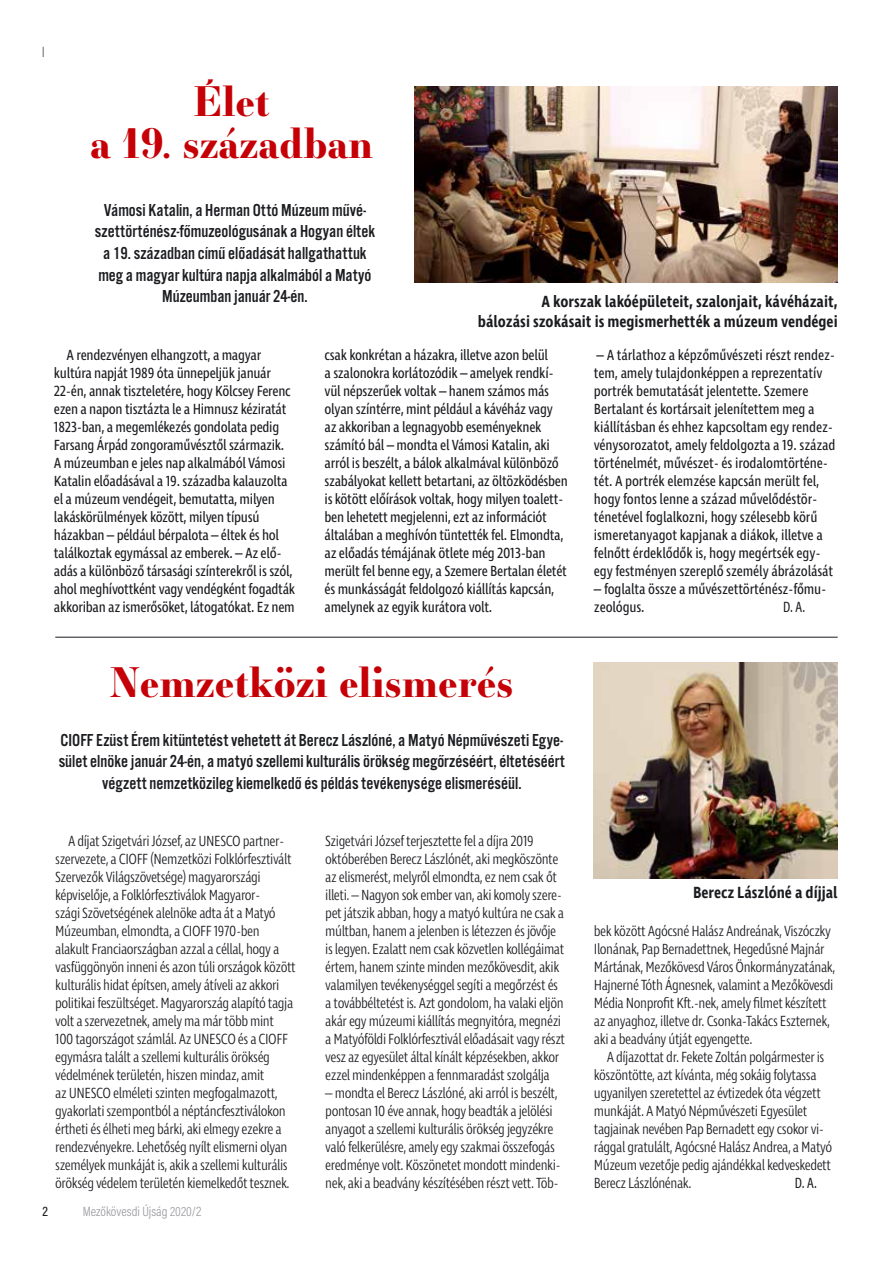
<style>
.page{position:relative;width:893px;height:1263px;background:#fff}
.page>*{position:absolute;margin:0;border:0;box-sizing:border-box;transform-origin:0 0}
.t1{font:700 40.5px/42px "Essonnes Display";color:#c50006;text-align:center}
.t2{font:18px/21.6px "Alternate Got No 3 D";color:#1b1c20;text-align:center}
.t3{font:600 16.5px/19.8px "Ingra Cd";color:#1b1c20;text-align:right}
.t4{font:300 15px/18px "Ingra Cd";letter-spacing:-.03em;color:#1b1c20}
.t5{font:15px/18px "Ingra Cd";letter-spacing:-.02em;color:#1b1c20}
.t6{font:15px "Acumin Pro Cond";color:#1b1c20}
.t7{font:300 13.5px "Acumin Pro Cond";color:#98989c}
.t8{font:500 13.5px "Acumin Pro Cond";color:#1b1c20}
</style>
<div class="page">
<img style="left:594px;top:663px;width:244px;height:215px">
<img style="left:414px;top:86px;width:424px;height:197px">
<hr style="left:55px;top:637px;width:783px;height:1px;background:#1b1c20">
<h1 class="t1" style="left:90px;top:79px;width:285px">Élet<br>a 19. században</h1>
<p class="t2" style="left:95px;top:199px;width:282px">Vámosi Katalin, a Herman Ottó Múzeum művé&shy;szettörténész-főmuzeológusának a Hogyan éltek a 19. században című előadását hallgathattuk meg a magyar kultúra napja alkalmából a Matyó Múzeumban január 24-én.</p>
<p class="t3" style="left:478px;top:292px;width:361px">A korszak lakóépületeit, szalonjait, kávéházait,<br>bálozási szokásait is megismerhették a múzeum vendégei</p>
<p class="t5" style="left:54px;top:347px;width:243px;text-indent:13px">A rendezvényen elhangzott, a magyar kultúra napját 1989 óta ünnepeljük január 22-én, annak tiszteletére, hogy Kölcsey Ferenc ezen a napon tisztázta le a Himnusz kéziratát 1823-ban, a megemlékezés gondolata pedig Farsang Árpád zongoraművésztől származik.<br>A múzeumban e jeles nap alkalmából Vámosi Katalin előadásával a 19. századba kalauzolta el a múzeum vendégeit, bemutatta, milyen lakáskörülmények között, milyen típusú házakban – például bérpalota – éltek és hol találkoztak egymással az emberek. – Az elő&shy;adás a különböző társasági színterekről is szól, ahol meghívottként vagy vendégként fogadták akkoriban az ismerősöket, látogatókat. Ez nem</p>
<p class="t5" style="left:325px;top:347px;width:245px">csak konkrétan a házakra, illetve azon belül<br>a szalonokra korlátozódik – amelyek rendkí&shy;vül népszerűek voltak – hanem számos más olyan színtérre, mint például a kávéház vagy az akkoriban a legnagyobb eseményeknek számító bál – mondta el Vámosi Katalin, aki arról is beszélt, a bálok alkalmával különböző szabályokat kellett betartani, az öltözködésben is kötött előírások voltak, hogy milyen toalett&shy;ben lehetett megjelenni, ezt az információt általában a meghívón tüntették fel. Elmondta, az előadás témájának ötlete még 2013-ban merült fel benne egy, a Szemere Bertalan életét és munkásságát feldolgozó kiállítás kapcsán, amelynek az egyik kurátora volt.</p>
<p class="t5" style="left:594px;top:347px;width:243px">– A tárlathoz a képzőművészeti részt rendez&shy;tem, amely tulajdonképpen a reprezentatív portrék bemutatását jelentette. Szemere Bertalant és kortársait jelenítettem meg a kiállításban és ehhez kapcsoltam egy rendez&shy;vénysorozatot, amely feldolgozta a 19. század történelmét, művészet- és irodalomtörténe&shy;tét. A portrék elemzése kapcsán merült fel, hogy fontos lenne a század művelődéstör&shy;ténetével foglalkozni, hogy szélesebb körű ismeretanyagot kapjanak a diákok, illetve a felnőtt érdeklődők is, hogy megértsék egy&shy;egy festményen szereplő személy ábrázolását</p>
<p class="t5" style="left:594px;top:581px;width:234px">– foglalta össze a művészettörténész-főmu&shy;zeológus.</p>
<p class="t6" style="left:783px;top:597px;width:23px">D. A.</p>
<h1 class="t1" style="left:110px;top:659px;width:405px">Nemzetközi elismerés</h1>
<p class="t2" style="left:59px;top:729px;width:508px">CIOFF Ezüst Érem kitüntetést vehetett át Berecz Lászlóné, a Matyó Népművészeti Egye&shy;sület elnöke január 24-én, a matyó szellemi kulturális örökség megőrzéséért, éltetéséért végzett nemzetközileg kiemelkedő és példás tevékenysége elismeréséül.</p>
<p class="t4" style="left:55px;top:833px;width:242px;text-indent:13px">A díjat Szigetvári József, az UNESCO partner&shy;szervezete, a CIOFF (Nemzetközi Folklórfesztivált Szervezők Világszövetsége) magyarországi képviselője, a Folklórfesztiválok Magyaror-<br>szági Szövetségének alelnöke adta át a Matyó Múzeumban, elmondta, a CIOFF 1970-ben alakult Franciaországban azzal a céllal, hogy a vasfüggönyön inneni és azon túli országok között kulturális hidat építsen, amely átíveli az akkori politikai feszültséget. Magyarország alapító tagja volt a szervezetnek, amely ma már több mint 100 tagországot számlál. Az UNESCO és a CIOFF egymásra talált a szellemi kulturális örökség védelmének területén, hiszen mindaz, amit<br>az UNESCO elméleti szinten megfogalmazott, gyakorlati szempontból a néptáncfesztiválokon értheti és élheti meg bárki, aki elmegy ezekre a rendezvényekre. Lehetőség nyílt elismerni olyan személyek munkáját is, akik a szellemi kulturális örökség védelem területén kiemelkedőt tesznek.</p>
<p class="t8" style="left:43px;top:1202px;width:7px">2</p>
<p class="t7" style="left:83px;top:1202px;width:120px">Mezőkövesdi Újság 2020/2</p>
<p class="t4" style="left:325px;top:833px;width:241px">Szigetvári József terjesztette fel a díjra 2019 októberében Berecz Lászlónét, aki megköszönte az elismerést, melyről elmondta, ez nem csak őt illeti. – Nagyon sok ember van, aki komoly szere&shy;pet játszik abban, hogy a matyó kultúra ne csak a múltban, hanem a jelenben is létezzen és jövője is legyen. Ezalatt nem csak közvetlen kollégáimat értem, hanem szinte minden mezőkövesdit, akik valamilyen tevékenységgel segíti a megőrzést és a továbbéltetést is. Azt gondolom, ha valaki eljön akár egy múzeumi kiállítás megnyitóra, megnézi a Matyóföldi Folklórfesztivál előadásait vagy részt vesz az egyesület által kínált képzésekben, akkor ezzel mindenképpen a fennmaradást szolgálja</p>
<p class="t4" style="left:325px;top:1085px;width:237px">– mondta el Berecz Lászlóné, aki arról is beszélt, pontosan 10 éve annak, hogy beadták a jelölési anyagot a szellemi kulturális örökség jegyzékre való felkerülésre, amely egy szakmai összefogás eredménye volt. Köszönetet mondott mindenki&shy;nek, aki a beadvány készítésében részt vett. Töb-</p>
<p class="t3" style="left:693px;top:883px;width:146px">Berecz Lászlóné a díjjal</p>
<p class="t4" style="left:594px;top:923px;width:243px">bek között Agócsné Halász Andreának, Viszóczky Ilonának, Pap Bernadettnek, Hegedűsné Majnár Mártának, Mezőkövesd Város Önkormányzatának, Hajnerné Tóth Ágnesnek, valamint a Mezőkövesdi Média Nonprofit Kft.-nek, amely filmet készített az anyaghoz, illetve dr. Csonka-Takács Eszternek, aki a beadvány útját egyengette.</p>
<p class="t4" style="left:594px;top:1049px;width:240px;text-indent:13px">A díjazottat dr. Fekete Zoltán polgármester is köszöntötte, azt kívánta, még sokáig folytassa ugyanilyen szeretettel az évtizedek óta végzett munkáját. A Matyó Népművészeti Egyesület tagjainak nevében Pap Bernadett egy csokor vi&shy;rággal gratulált, Agócsné Halász Andrea, a Matyó Múzeum vezetője pedig ajándékkal kedveskedett Berecz Lászlónénak.</p>
<p class="t6" style="left:795px;top:1173px;width:23px">D. A.</p>
</div>
